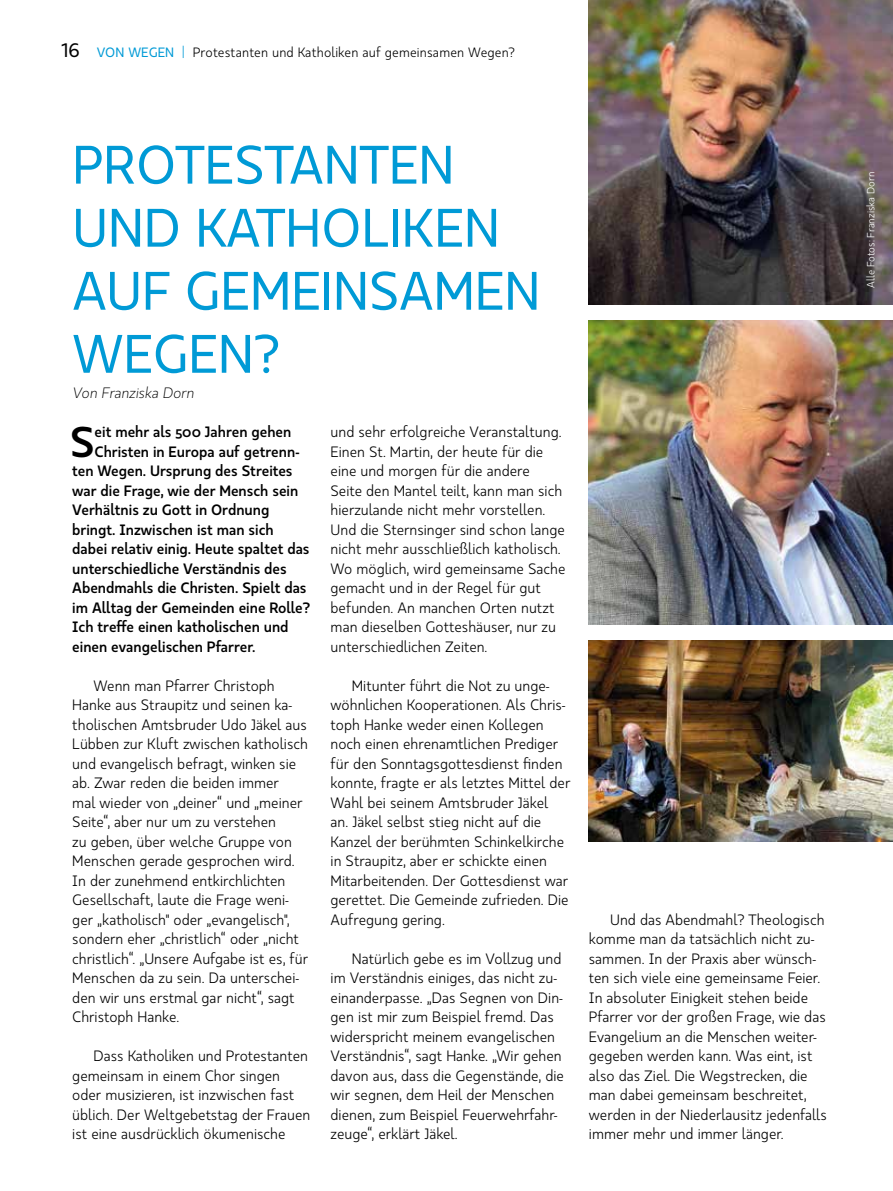
<style>
.page{position:relative;width:893px;height:1191px;background:#fff}
.page>*{position:absolute;margin:0;border:0;box-sizing:border-box;transform-origin:0 0}
.t1{font:54px/63px "Kappa Display";color:#009ad6}
.t2{font:700 42.9px "Kappa Text";color:#000}
.t3{font:19.5px "Kappa Display";color:#000}
.t4{font:15px/19.5px "Kappa Text";color:#000}
.t5{font:700 15px "Kappa Text";color:#000}
.t6{font:italic 300 15px "Kappa Text";color:#000}
.t7{font:13.5px "Kappa Text";letter-spacing:.01em;color:#000}
.t8{font:10.5px "Kappa Text";color:#fff}
.s1{color:#009ad6}
</style>
<div class="page">
<hr style="left:892px;top:0;width:1px;height:1191px;background:#45b7e5">
<img style="left:589px;top:640px;width:304px;height:202px">
<img style="left:589px;top:320px;width:304px;height:305px">
<img style="left:589px;top:0;width:304px;height:304px">
<h3 class="t3" style="left:62px;top:38px;width:19px">16</h3>
<p class="t7" style="left:97px;top:44px;width:419px"><span class="s1">VON WEGEN</span> <span class="s1">|</span> Protestanten und Katholiken auf gemeinsamen Wegen?</p>
<h1 class="t1" style="left:72px;top:132px;width:469px">PROTESTANTEN<br>UND KATHOLIKEN<br>AUF GEMEINSAMEN<br>WEGEN?</h1>
<p class="t6" style="left:72px;top:384px;width:123px">Von Franziska Dorn</p>
<h2 class="t2" style="left:70px;top:414px;width:26px">S</h2>
<p class="t5" style="left:95px;top:422px;width:198px">eit mehr als 500 Jahren gehen</p>
<p class="t5" style="left:95px;top:442px;width:206px">Christen in Europa auf getrenn-</p>
<p class="t5" style="left:72px;top:461px;width:222px">ten Wegen. Ursprung des Streites</p>
<p class="t5" style="left:72px;top:481px;width:228px">war die Frage, wie der Mensch sein</p>
<p class="t5" style="left:72px;top:500px;width:199px">Verhältnis zu Gott in Ordnung</p>
<p class="t5" style="left:72px;top:520px;width:203px">bringt. Inzwischen ist man sich</p>
<p class="t5" style="left:72px;top:539px;width:239px">dabei relativ einig. Heute spaltet das</p>
<p class="t5" style="left:72px;top:559px;width:216px">unterschiedliche Verständnis des</p>
<p class="t5" style="left:72px;top:578px;width:236px">Abendmahls die Christen. Spielt das</p>
<p class="t5" style="left:72px;top:598px;width:239px">im Alltag der Gemeinden eine Rolle?</p>
<p class="t5" style="left:72px;top:617px;width:218px">Ich treffe einen katholischen und</p>
<p class="t5" style="left:72px;top:637px;width:185px">einen evangelischen Pfarrer.</p>
<p class="t4" style="left:72px;top:675px;width:237px;text-indent:21px">Wenn man Pfarrer Christoph Hanke aus Straupitz und seinen ka&shy;tholischen Amtsbruder Udo Jäkel aus Lübben zur Kluft zwischen katholisch und evangelisch befragt, winken sie ab. Zwar reden die beiden immer<br>mal wieder von „deiner“ und „meiner Seite“, aber nur um zu verstehen<br>zu geben, über welche Gruppe von Menschen gerade gesprochen wird.<br>In der zunehmend entkirchlichten Gesellschaft, laute die Frage weni&shy;ger „katholisch" oder „evangelisch", sondern eher „christlich“ oder „nicht christlich“. „Unsere Aufgabe ist es, für Menschen da zu sein. Da unterschei&shy;den wir uns erstmal gar nicht“, sagt Christoph Hanke.</p>
<p class="t4" style="left:72px;top:1046px;width:240px;text-indent:21px">Dass Katholiken und Protestanten gemeinsam in einem Chor singen oder musizieren, ist inzwischen fast üblich. Der Weltgebetstag der Frauen ist eine ausdrücklich ökumenische</p>
<p class="t4" style="left:331px;top:422px;width:236px">und sehr erfolgreiche Veranstaltung.<br>Einen St. Martin, der heute für die eine und morgen für die andere<br>Seite den Mantel teilt, kann man sich hierzulande nicht mehr vorstellen.<br>Und die Sternsinger sind schon lange nicht mehr ausschließlich katholisch.<br>Wo möglich, wird gemeinsame Sache gemacht und in der Regel für gut befunden. An manchen Orten nutzt man dieselben Gotteshäuser, nur zu unterschiedlichen Zeiten.</p>
<p class="t4" style="left:331px;top:675px;width:241px;text-indent:21px">Mitunter führt die Not zu unge&shy;wöhnlichen Kooperationen. Als Chris&shy;toph Hanke weder einen Kollegen noch einen ehrenamtlichen Prediger für den Sonntagsgottesdienst finden konnte, fragte er als letztes Mittel der Wahl bei seinem Amtsbruder Jäkel<br>an. Jäkel selbst stieg nicht auf die Kanzel der berühmten Schinkelkirche in Straupitz, aber er schickte einen Mitarbeitenden. Der Gottesdienst war gerettet. Die Gemeinde zufrieden. Die Aufregung gering.</p>
<p class="t4" style="left:331px;top:948px;width:235px;text-indent:21px">Natürlich gebe es im Vollzug und im Verständnis einiges, das nicht zu&shy;einanderpasse. „Das Segnen von Din&shy;gen ist mir zum Beispiel fremd. Das widerspricht meinem evangelischen Verständnis“, sagt Hanke. „Wir gehen davon aus, dass die Gegenstände, die wir segnen, dem Heil der Menschen dienen, zum Beispiel Feuerwehrfahr&shy;zeuge“, erklärt Jäkel.</p>
<p class="t4" style="left:589px;top:909px;width:239px;text-indent:21px">Und das Abendmahl? Theologisch komme man da tatsächlich nicht zu&shy;sammen. In der Praxis aber wünsch&shy;ten sich viele eine gemeinsame Feier.<br>In absoluter Einigkeit stehen beide Pfarrer vor der großen Frage, wie das Evangelium an die Menschen weiter&shy;gegeben werden kann. Was eint, ist also das Ziel. Die Wegstrecken, die man dabei gemeinsam beschreitet, werden in der Niederlausitz jedenfalls immer mehr und immer länger.</p>
<p class="t8" style="left:864px;top:288px;width:117px;rotate:-90deg">Alle Fotos: Franziska Dorn</p>
</div>
